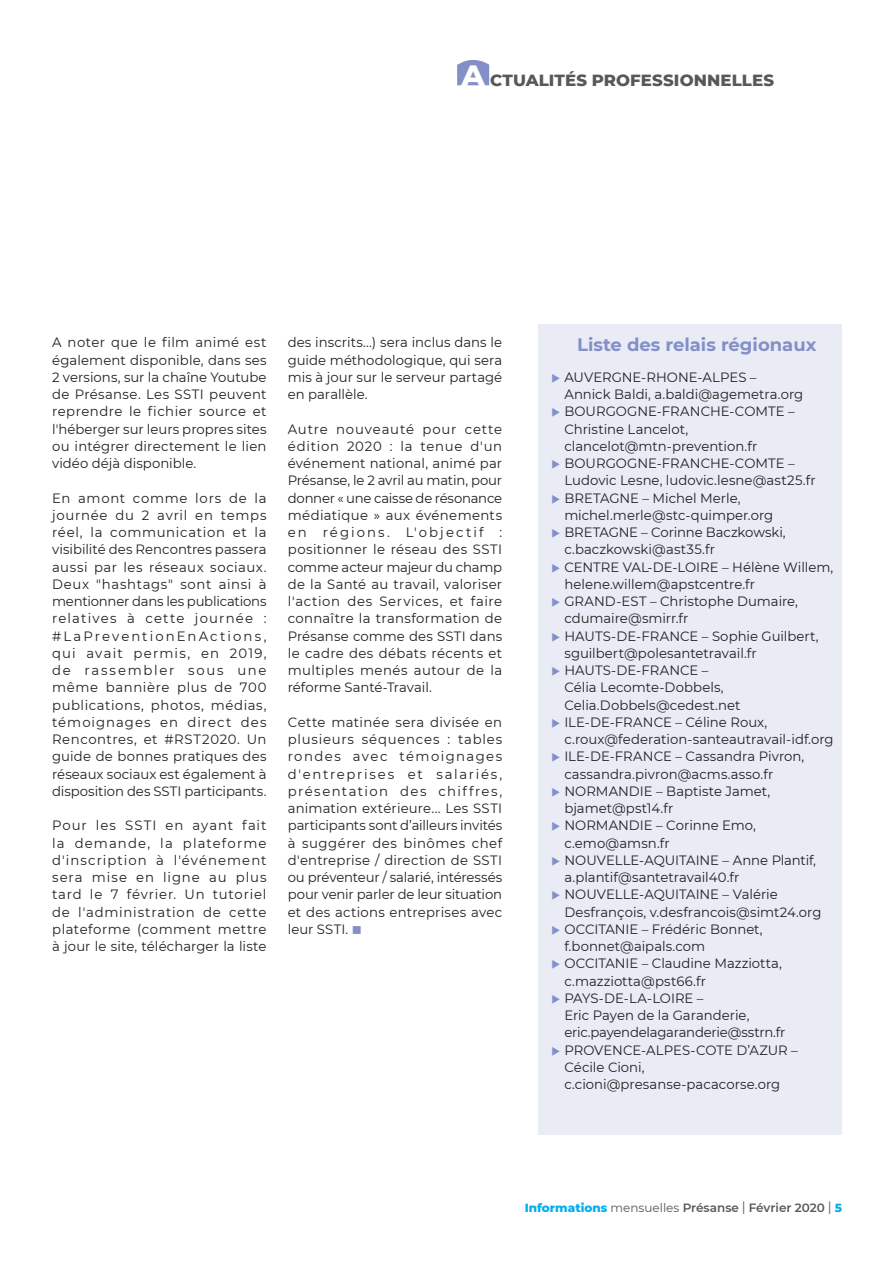
<style>
.page{position:relative;width:893px;height:1263px;background:#fff}
.page>*{position:absolute;margin:0;border:0;box-sizing:border-box;transform-origin:0 0}
.Article_Intertitre_g{font:700 18px "Montserrat";color:#838fc7}
.t1{font:800 16.5px "Montserrat";letter-spacing:.005em;color:#57585a}
.Article_Paragraphes{font:13.5px/17.2px "Montserrat";color:#231f20}
.t2{font:600 12px "Montserrat";color:#57585a}
.s1{font-size:30px;color:#fff}
.s2{color:#838fc7}
.s3{font-weight:800;color:#00aeef}
.s4{font-weight:400}
.s5{font-weight:400;font-size:16.8px}
</style>
<div class="page">
<svg style="left:457px;top:60px;width:32px;height:25px"></svg>
<div style="left:538px;top:324px;width:304px;height:810px;background:#e9ebf5"></div>
<p class="t1" style="left:461px;top:68px;width:314px"><span class="s1">A</span> CTUALITÉS PROFESSIONNELLES</p>
<p class="Article_Paragraphes" style="left:52px;top:333px;width:216px;text-align:justify">A noter que le film animé est également disponible, dans ses 2 versions, sur la chaîne Youtube de Présanse. Les SSTI peuvent reprendre le fichier source et l'héberger sur leurs propres sites ou intégrer directement le lien vidéo déjà disponible.</p>
<p class="Article_Paragraphes" style="left:52px;top:489px;width:216px;text-align:justify">En amont comme lors de la journée du 2 avril en temps réel, la communication et la visibilité des Rencontres passera aussi par les réseaux sociaux.<br>Deux "hashtags" sont ainsi à mentionner dans les publications relatives à cette journée : #LaPreventionEnActions, qui avait permis, en 2019, de rassembler sous une même bannière plus de 700 publications, photos, médias, témoignages en direct des Rencontres, et #RST2020. Un guide de bonnes pratiques des réseaux sociaux est également à disposition des SSTI participants.</p>
<p class="Article_Paragraphes" style="left:52px;top:816px;width:216px;text-align:justify">Pour les SSTI en ayant fait la demande, la plateforme d'inscription à l'événement sera mise en ligne au plus tard le 7 février. Un tutoriel de l'administration de cette plateforme (comment mettre à jour le site, télécharger la liste</p>
<p class="Article_Paragraphes" style="left:288px;top:333px;width:216px;text-align:justify">des inscrits...) sera inclus dans le guide méthodologique, qui sera mis à jour sur le serveur partagé en parallèle.</p>
<p class="Article_Paragraphes" style="left:288px;top:420px;width:216px;text-align:justify">Autre nouveauté pour cette édition 2020 : la tenue d'un événement national, animé par Présanse, le 2 avril au matin, pour donner « une caisse de résonance médiatique » aux événements en régions. L'objectif : positionner le réseau des SSTI comme acteur majeur du champ de la Santé au travail, valoriser l'action des Services, et faire connaître la transformation de Présanse comme des SSTI dans le cadre des débats récents et multiples menés autour de la réforme Santé-Travail.</p>
<p class="Article_Paragraphes" style="left:288px;top:713px;width:216px;text-align:justify">Cette matinée sera divisée en plusieurs séquences : tables rondes avec témoignages d'entreprises et salariés, présentation des chiffres, animation extérieure... Les SSTI participants sont d’ailleurs invités à suggérer des binômes chef d'entreprise / direction de SSTI ou préventeur / salarié, intéressés pour venir parler de leur situation et des actions entreprises avec leur SSTI. <span class="s2">■</span></p>
<p class="Article_Intertitre_g" style="left:577px;top:332px;width:241px">Liste des relais régionaux</p>
<p class="Article_Paragraphes" style="left:564px;top:368px;width:240px;text-indent:-13px"><span class="s2">◆</span> AUVERGNE-RHONE-ALPES –<br>Annick Baldi, a.baldi@agemetra.org</p>
<p class="Article_Paragraphes" style="left:564px;top:402px;width:232px;text-indent:-13px"><span class="s2">◆</span> BOURGOGNE-FRANCHE-COMTE –<br>Christine Lancelot, clancelot@mtn-prevention.fr</p>
<p class="Article_Paragraphes" style="left:564px;top:454px;width:253px;text-indent:-13px"><span class="s2">◆</span> BOURGOGNE-FRANCHE-COMTE –<br>Ludovic Lesne, ludovic.lesne@ast25.fr</p>
<p class="Article_Paragraphes" style="left:564px;top:489px;width:210px;text-indent:-13px"><span class="s2">◆</span> BRETAGNE – Michel Merle, michel.merle@stc-quimper.org</p>
<p class="Article_Paragraphes" style="left:564px;top:523px;width:223px;text-indent:-13px"><span class="s2">◆</span> BRETAGNE – Corinne Baczkowski, c.baczkowski@ast35.fr</p>
<p class="Article_Paragraphes" style="left:564px;top:558px;width:271px;text-indent:-13px"><span class="s2">◆</span> CENTRE VAL-DE-LOIRE – Hélène Willem, helene.willem@apstcentre.fr</p>
<p class="Article_Paragraphes" style="left:564px;top:592px;width:235px;text-indent:-13px"><span class="s2">◆</span> GRAND-EST – Christophe Dumaire, cdumaire@smirr.fr</p>
<p class="Article_Paragraphes" style="left:564px;top:627px;width:256px;text-indent:-13px"><span class="s2">◆</span> HAUTS-DE-FRANCE – Sophie Guilbert, sguilbert@polesantetravail.fr</p>
<p class="Article_Paragraphes" style="left:564px;top:661px;width:178px;text-indent:-13px"><span class="s2">◆</span> HAUTS-DE-FRANCE –<br>Célia Lecomte-Dobbels,<br>Celia.Dobbels@cedest.net</p>
<p class="Article_Paragraphes" style="left:564px;top:713px;width:271px;text-indent:-13px"><span class="s2">◆</span> ILE-DE-FRANCE – Céline Roux, c.roux@federation-santeautravail-idf.org</p>
<p class="Article_Paragraphes" style="left:564px;top:747px;width:242px;text-indent:-13px"><span class="s2">◆</span> ILE-DE-FRANCE – Cassandra Pivron, cassandra.pivron@acms.asso.fr</p>
<p class="Article_Paragraphes" style="left:564px;top:782px;width:207px;text-indent:-13px"><span class="s2">◆</span> NORMANDIE – Baptiste Jamet, bjamet@pst14.fr</p>
<p class="Article_Paragraphes" style="left:564px;top:816px;width:193px;text-indent:-13px"><span class="s2">◆</span> NORMANDIE – Corinne Emo, c.emo@amsn.fr</p>
<p class="Article_Paragraphes" style="left:564px;top:851px;width:253px;text-indent:-13px"><span class="s2">◆</span> NOUVELLE-AQUITAINE – Anne Plantif, a.plantif@santetravail40.fr</p>
<p class="Article_Paragraphes" style="left:564px;top:885px;width:259px;text-indent:-13px"><span class="s2">◆</span> NOUVELLE-AQUITAINE – Valérie<br>Desfrançois, v.desfrancois@simt24.org</p>
<p class="Article_Paragraphes" style="left:564px;top:920px;width:200px;text-indent:-13px"><span class="s2">◆</span> OCCITANIE – Frédéric Bonnet, f.bonnet@aipals.com</p>
<p class="Article_Paragraphes" style="left:564px;top:954px;width:219px;text-indent:-13px"><span class="s2">◆</span> OCCITANIE – Claudine Mazziotta, c.mazziotta@pst66.fr</p>
<p class="Article_Paragraphes" style="left:564px;top:989px;width:223px;text-indent:-13px"><span class="s2">◆</span> PAYS-DE-LA-LOIRE –<br>Eric Payen de la Garanderie, eric.payendelagaranderie@sstrn.fr</p>
<p class="Article_Paragraphes" style="left:564px;top:1041px;width:235px;text-indent:-13px"><span class="s2">◆</span> PROVENCE-ALPES-COTE D’AZUR –<br>Cécile Cioni, c.cioni@presanse-pacacorse.org</p>
<p class="t2" style="left:525px;top:1199px;width:319px"><span class="s3">Informations</span> <span class="s4">mensuelles</span> Présanse <span class="s5">l</span> Février 2020 <span class="s5">l</span> <span class="s3">5</span></p>
</div>
